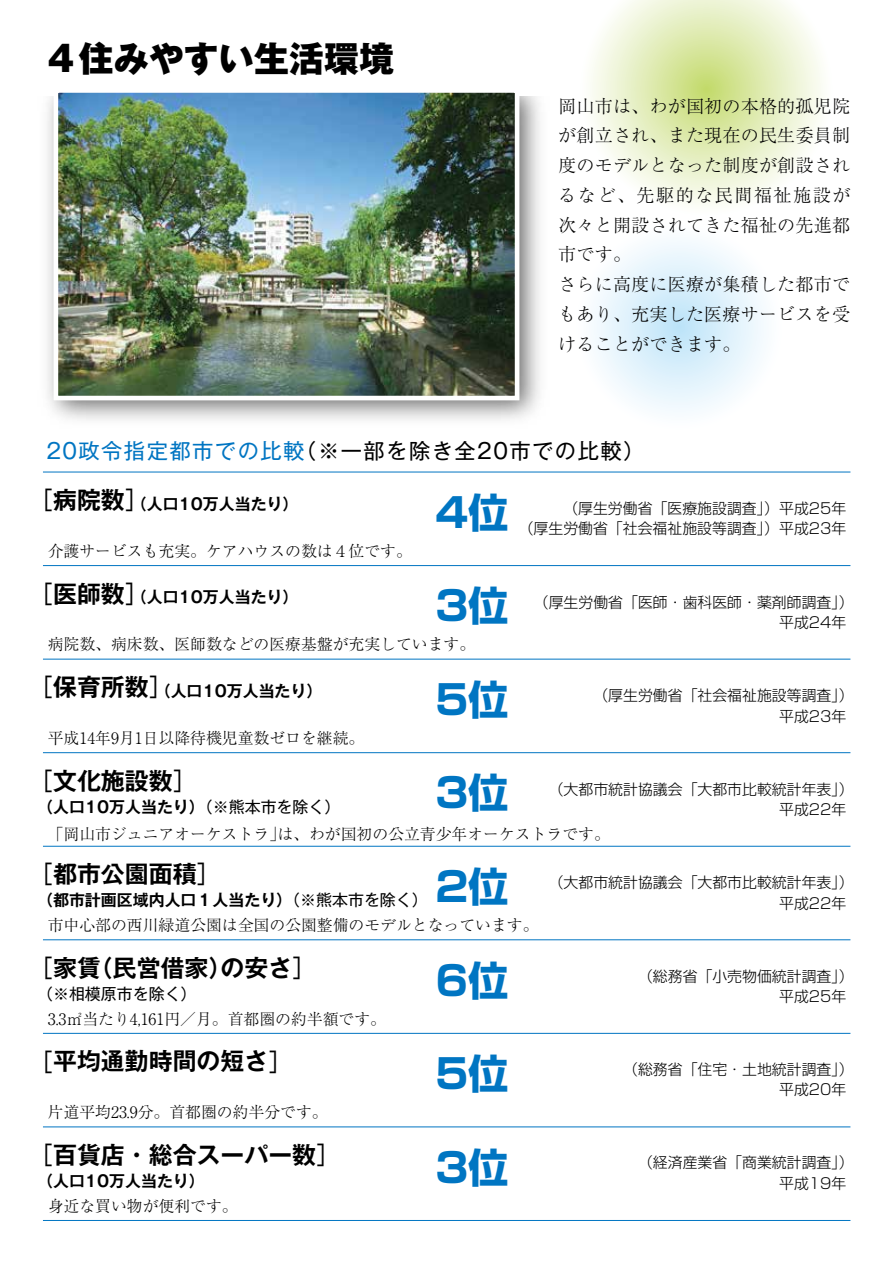
<style>
.page{position:relative;width:893px;height:1263px;background:#fff}
.page>*{position:absolute;margin:0;border:0;box-sizing:border-box;transform-origin:0 0}
.t1{font:700 40.35px "Shin Go Pr 6 N";color:#0075c2}
.t2{font:800 35.1px "Gothic MB101 Pr 6 N";color:#000}
.t3{font:700 23.85px "Gothic MB101 Pr 6 N De";color:#000}
.t4{font:21.3px "Gothic MB101 Pr 6 N";letter-spacing:.07em;color:#000}
.t5{font:300 18px/29.7px "Ryumin Pr 6 N";letter-spacing:.01em;color:#000}
.t6{font:300 15.9px "Ryumin Pr 6 N";color:#000}
.t7{font:700 15.9px "Gothic MB101 Pr 6 N De";color:#000}
.t8{font:15.9px "Gothic MB101 Pr 6 N";color:#000}
.t9{font:300 14.85px/20.2px "Shin Go Pr 6 N";color:#000}
.s1{color:#0075c2}
.s2{font-family:"Gothic MB101 Pr 6 N";font-weight:400;font-size:23.85px}
.s3{font-size:23.85px}
.s4{font-family:"Gothic MB101 Pr 6 N";font-weight:400}
</style>
<div class="page">
<svg style="left:591px;top:0;width:231px;height:205px"></svg>
<svg style="left:594px;top:241px;width:170px;height:171px"></svg>
<img style="left:47px;top:97px;width:493px;height:323px">
<img style="left:60px;top:94px;width:453px;height:300px">
<div style="left:54px;top:88px;width:465px;height:312px;border:5px solid #fff"></div>
<hr style="left:43px;top:565px;width:807px;height:1px;background:#0075c2">
<hr style="left:43px;top:659px;width:807px;height:1px;background:#0075c2">
<hr style="left:43px;top:752px;width:807px;height:1px;background:#0075c2">
<hr style="left:43px;top:846px;width:807px;height:1px;background:#0075c2">
<hr style="left:43px;top:939px;width:807px;height:1px;background:#0075c2">
<hr style="left:43px;top:1033px;width:807px;height:1px;background:#0075c2">
<hr style="left:43px;top:1126px;width:807px;height:1px;background:#0075c2">
<hr style="left:43px;top:1220px;width:807px;height:1px;background:#0075c2">
<hr style="left:43px;top:472px;width:807px;height:1px;background:#0075c2">
<h2 class="t2" style="left:44px;top:29px;width:352px">４住みやすい生活環境</h2>
<p class="t5" style="left:558px;top:90px;width:294px">岡山市は、わが国初の本格的孤児院が創立され、また現在の民生委員制度のモデルとなった制度が創設されるなど、先駆的な民間福祉施設が次々と開設されてきた福祉の先進都市です。<br>さらに高度に医療が集積した都市でもあり、充実した医療サービスを受けることができます。</p>
<h3 class="t4" style="left:46px;top:434px;width:600px"><span class="s1">20政令指定都市での比較</span>（※一部を除き全20市での比較）</h3>
<p class="t7" style="left:29px;top:490px;width:271px"><span class="s2">［</span><span class="s3">病院数</span><span class="s2">］</span>（人口10万人当たり）</p>
<h1 class="t1" style="left:435px;top:480px;width:75px">4位</h1>
<p class="t9" style="left:519px;top:497px;width:329px;text-align:right">（厚生労働省「医療施設調査」）平成25年<br>（厚生労働省「社会福祉施設等調査」）平成23年</p>
<p class="t6" style="left:48px;top:538px;width:366px">介護サービスも充実。ケアハウスの数は４位です。</p>
<p class="t7" style="left:29px;top:584px;width:271px"><span class="s2">［</span><span class="s3">医師数</span><span class="s2">］</span>（人口10万人当たり）</p>
<h1 class="t1" style="left:435px;top:574px;width:75px">3位</h1>
<p class="t9" style="left:779px;top:591px;width:76px;text-indent:-245px">（厚生労働省「医師・歯科医師・薬剤師調査」）平成24年</p>
<p class="t6" style="left:48px;top:632px;width:429px">病院数、病床数、医師数などの医療基盤が充実しています。</p>
<p class="t7" style="left:29px;top:678px;width:295px"><span class="s2">［</span><span class="s3">保育所数</span><span class="s2">］</span>（人口10万人当たり）</p>
<h1 class="t1" style="left:435px;top:667px;width:75px">5位</h1>
<p class="t9" style="left:779px;top:684px;width:76px;text-indent:-186px">（厚生労働省「社会福祉施設等調査」）平成23年</p>
<p class="t6" style="left:48px;top:725px;width:318px">平成14年9月1日以降待機児童数ゼロを継続。</p>
<h3 class="t3" style="left:29px;top:761px;width:169px"><span class="s4">［</span>文化施設数<span class="s4">］</span></h3>
<p class="t7" style="left:37px;top:793px;width:305px">（人口10万人当たり）<span class="s4">（※熊本市を除く）</span></p>
<h1 class="t1" style="left:435px;top:761px;width:75px">3位</h1>
<p class="t9" style="left:779px;top:778px;width:76px;text-indent:-230px">（大都市統計協議会「大都市比較統計年表」）平成22年</p>
<p class="t6" style="left:48px;top:821px;width:564px">「岡山市ジュニアオーケストラ」は、わが国初の公立青少年オーケストラです。</p>
<h3 class="t3" style="left:29px;top:854px;width:193px"><span class="s4">［</span>都市公園面積<span class="s4">］</span></h3>
<p class="t7" style="left:37px;top:887px;width:392px">（都市計画区域内人口１人当たり）<span class="s4">（※熊本市を除く）</span></p>
<h1 class="t1" style="left:435px;top:855px;width:75px">2位</h1>
<p class="t9" style="left:779px;top:871px;width:76px;text-indent:-230px">（大都市統計協議会「大都市比較統計年表」）平成22年</p>
<p class="t6" style="left:48px;top:913px;width:492px">市中心部の西川緑道公園は全国の公園整備のモデルとなっています。</p>
<h3 class="t3" style="left:29px;top:948px;width:289px"><span class="s4">［</span>家賃（民営借家）の安さ<span class="s4">］</span></h3>
<p class="t8" style="left:37px;top:980px;width:161px">（※相模原市を除く）</p>
<h1 class="t1" style="left:435px;top:948px;width:75px">6位</h1>
<p class="t9" style="left:779px;top:965px;width:76px;text-indent:-141px">（総務省「小売物価統計調査」）平成25年</p>
<p class="t6" style="left:48px;top:1006px;width:340px">3.3㎡当たり4,161円／月。首都圏の約半額です。</p>
<h3 class="t3" style="left:29px;top:1041px;width:265px"><span class="s4">［</span>平均通勤時間の短さ<span class="s4">］</span></h3>
<h1 class="t1" style="left:435px;top:1042px;width:75px">5位</h1>
<p class="t9" style="left:779px;top:1058px;width:76px;text-indent:-156px">（総務省「住宅・土地統計調査」）平成20年</p>
<p class="t6" style="left:48px;top:1100px;width:281px">片道平均23.9分。首都圏の約半分です。</p>
<h3 class="t3" style="left:29px;top:1135px;width:312px"><span class="s4">［</span>百貨店・総合スーパー数<span class="s4">］</span></h3>
<p class="t7" style="left:37px;top:1167px;width:169px">（人口10万人当たり）</p>
<h1 class="t1" style="left:435px;top:1135px;width:75px">3位</h1>
<p class="t9" style="left:779px;top:1151px;width:76px;text-indent:-141px">（経済産業省「商業統計調査」）平成19年</p>
<p class="t6" style="left:48px;top:1193px;width:191px">身近な買い物が便利です。</p>
</div>
